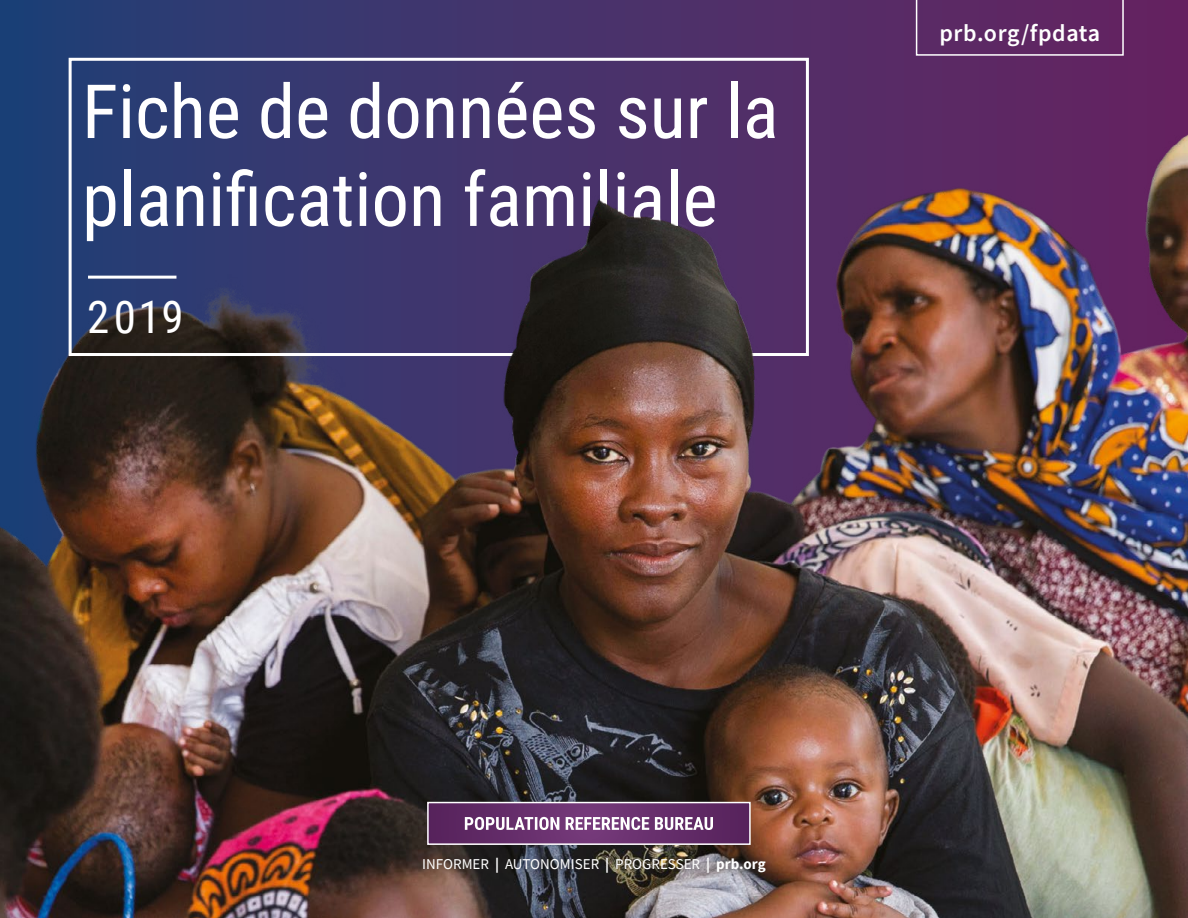
<style>
.page{position:relative;width:1188px;height:918px;background:#fff}
.page>*{position:absolute;margin:0;border:0;box-sizing:border-box;transform-origin:0 0}
.t1{font:74.85px/87.9px "Roboto Condensed";color:#fff}
.t2{font:45px "Roboto Condensed";color:#fff}
.t3{font:600 24px "Source Sans Pro";letter-spacing:.025em;color:#fff}
.t4{font:15px "Source Sans Pro";color:#fff}
.s1{font-weight:700}
</style>
<div class="page">
<div style="left:0;top:0;width:1188px;height:918px;background:linear-gradient(to right,#234176,#692360)"></div>
<img style="left:0;top:130px;width:1188px;height:788px">
<svg style="left:430px;top:805px;width:318px;height:37px;background:#632c69"></svg>
<svg style="left:465px;top:817px;width:248px;height:13px"></svg>
<div style="left:427px;top:802px;width:324px;height:43px;border:2px solid #fff"></div>
<div style="left:409px;top:852px;width:358px;height:30px;background:#1d1d1b;opacity:.7"></div>
<div style="left:916px;top:0;width:208px;height:56px;background:#5e2763"></div>
<div style="left:69px;top:58px;width:740px;height:298px;border:3px solid #fff"></div>
<hr style="left:88px;top:276px;width:88px;height:3px;background:#fff">
<img style="left:460px;top:173px;width:318px;height:207px">
<p class="t1" style="left:82px;top:65px;width:698px">Fiche de données sur la planification familiale</p>
<p class="t2" style="left:87px;top:286px;width:98px">2019</p>
<p class="t3" style="left:939px;top:17px;width:162px">prb.org/fpdata</p>
<p class="t4" style="left:422px;top:855px;width:345px">INFORMER <span class="s1">|</span> AUTONOMISER <span class="s1">|</span> PROGRESSER <span class="s1">| prb.org</span></p>
</div>
